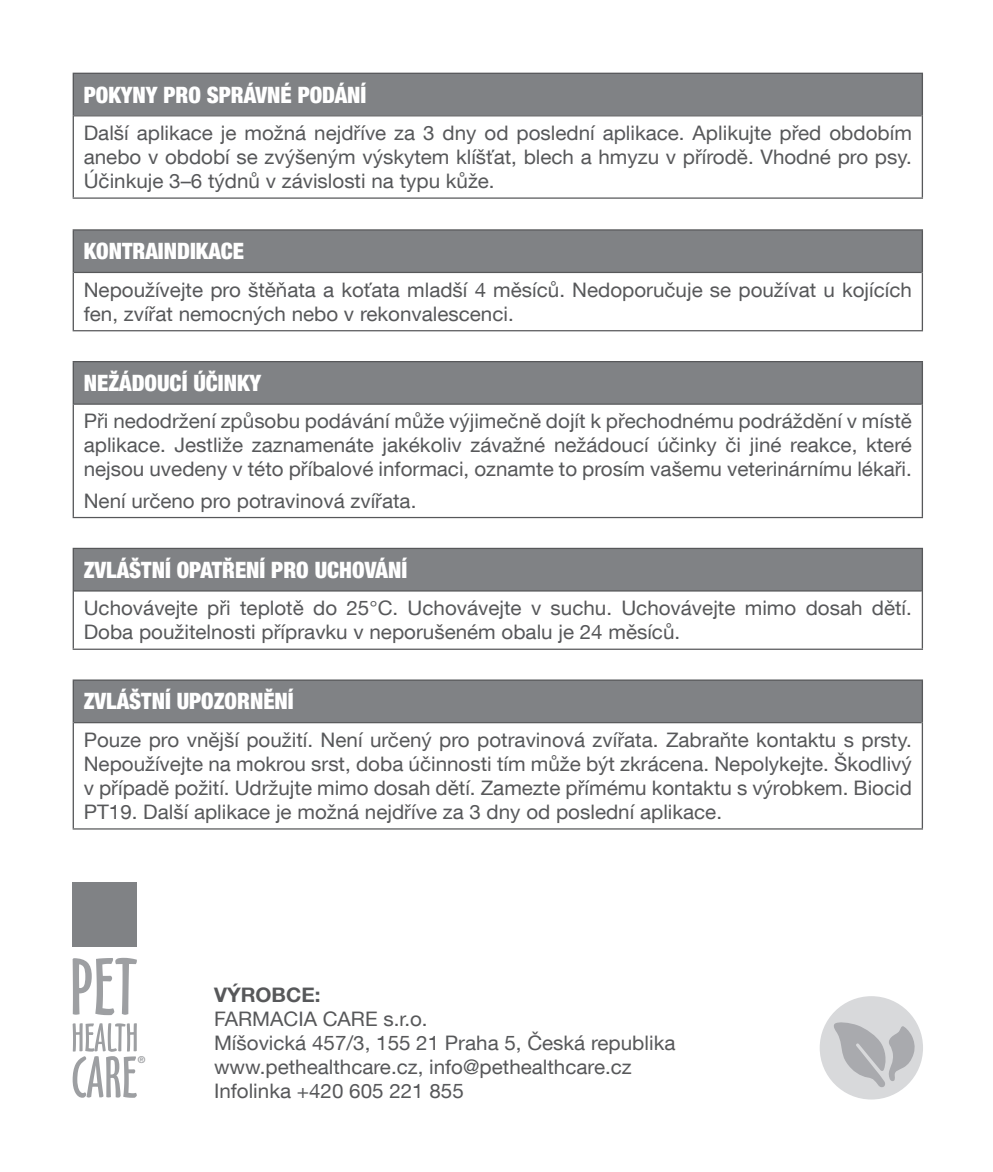
<style>
.page{position:relative;width:993px;height:1172px;background:#fff}
.page>*{position:absolute;margin:0;border:0;box-sizing:border-box;transform-origin:0 0}
.t1{font:900 condensed 22.5px "Helvetica Neue LT Com";color:#fff}
.t2{font:20px/24px "Helvetica Neue LT Com";color:#57585a}
.t3{font:700 20px "Helvetica Neue LT Com";color:#57585a}
.t4{font:700 9.5px "Helvetica Neue LT Com";color:#9d9fa2}
</style>
<div class="page">
<div style="left:73px;top:882px;width:64px;height:64px;background:#808285"></div>
<svg style="left:73px;top:958px;width:64px;height:57px"></svg>
<svg style="left:73px;top:1023px;width:64px;height:75px"></svg>
<div style="left:73px;top:548px;width:849px;height:43px;background:#808285"></div>
<hr style="left:73px;top:548px;width:850px;height:1px;background:#57585a">
<hr style="left:74px;top:590px;width:848px;height:1px;background:#57585a">
<hr style="left:73px;top:648px;width:850px;height:2px;background:#57585a">
<hr style="left:73px;top:549px;width:1px;height:42px;background:#57585a">
<hr style="left:922px;top:549px;width:1px;height:42px;background:#57585a">
<hr style="left:73px;top:591px;width:1px;height:57px;background:#57585a">
<hr style="left:922px;top:591px;width:1px;height:57px;background:#57585a">
<div style="left:73px;top:680px;width:849px;height:43px;background:#808285"></div>
<hr style="left:73px;top:679px;width:850px;height:2px;background:#57585a">
<hr style="left:74px;top:722px;width:848px;height:1px;background:#57585a">
<hr style="left:73px;top:828px;width:850px;height:1px;background:#57585a">
<hr style="left:73px;top:681px;width:1px;height:42px;background:#57585a">
<hr style="left:922px;top:681px;width:1px;height:42px;background:#57585a">
<hr style="left:73px;top:723px;width:1px;height:105px;background:#57585a">
<hr style="left:922px;top:723px;width:1px;height:105px;background:#57585a">
<div style="left:73px;top:230px;width:849px;height:42px;background:#808285"></div>
<hr style="left:73px;top:229px;width:850px;height:2px;background:#57585a">
<hr style="left:74px;top:272px;width:848px;height:1px;background:#57585a">
<hr style="left:73px;top:330px;width:850px;height:1px;background:#57585a">
<hr style="left:73px;top:231px;width:1px;height:41px;background:#57585a">
<hr style="left:922px;top:231px;width:1px;height:41px;background:#57585a">
<hr style="left:73px;top:272px;width:1px;height:58px;background:#57585a">
<hr style="left:922px;top:272px;width:1px;height:58px;background:#57585a">
<div style="left:73px;top:362px;width:849px;height:42px;background:#808285"></div>
<hr style="left:73px;top:361px;width:850px;height:1px;background:#57585a">
<hr style="left:74px;top:403px;width:848px;height:2px;background:#57585a">
<hr style="left:73px;top:517px;width:850px;height:1px;background:#57585a">
<hr style="left:73px;top:362px;width:1px;height:42px;background:#57585a">
<hr style="left:922px;top:362px;width:1px;height:42px;background:#57585a">
<hr style="left:73px;top:404px;width:1px;height:113px;background:#57585a">
<hr style="left:922px;top:404px;width:1px;height:113px;background:#57585a">
<div style="left:73px;top:73px;width:849px;height:43px;background:#808285"></div>
<hr style="left:73px;top:73px;width:850px;height:1px;background:#57585a">
<hr style="left:74px;top:115px;width:848px;height:1px;background:#57585a">
<hr style="left:73px;top:197px;width:850px;height:2px;background:#57585a">
<hr style="left:73px;top:74px;width:1px;height:42px;background:#57585a">
<hr style="left:922px;top:74px;width:1px;height:42px;background:#57585a">
<hr style="left:73px;top:116px;width:1px;height:81px;background:#57585a">
<hr style="left:922px;top:116px;width:1px;height:81px;background:#57585a">
<div style="left:820px;top:996px;width:103px;height:103px;background:#d8d9db;border-radius:50%"></div>
<svg style="left:833px;top:1022px;width:83px;height:65px"></svg>
<p class="t1" style="left:84px;top:81px;width:284px">POKYNY PRO SPRÁVNÉ PODÁNÍ</p>
<p class="t2" style="left:84px;top:120px;width:830px;text-align:justify">Další aplikace je možná nejdříve za 3 dny od poslední aplikace. Aplikujte před obdobím anebo v období se zvýšeným výskytem klíšťat, blech a hmyzu v přírodě. Vhodné pro psy.<br>Účinkuje 3–6 týdnů v závislosti na typu kůže.</p>
<p class="t1" style="left:84px;top:238px;width:162px">KONTRAINDIKACE</p>
<p class="t2" style="left:84px;top:277px;width:830px">Nepoužívejte pro štěňata a koťata mladší 4 měsíců. Nedoporučuje se používat u kojících fen, zvířat nemocných nebo v rekonvalescenci.</p>
<p class="t1" style="left:84px;top:369px;width:179px">NEŽÁDOUCÍ ÚČINKY</p>
<p class="t2" style="left:84px;top:409px;width:830px;text-align:justify">Při nedodržení způsobu podávání může výjimečně dojít k přechodnému podráždění v místě aplikace. Jestliže zaznamenáte jakékoliv závažné nežádoucí účinky či jiné reakce, které nejsou uvedeny v této příbalové informaci, oznamte to prosím vašemu veterinárnímu lékaři.</p>
<p class="t2" style="left:84px;top:488px;width:334px">Není určeno pro potravinová zvířata.</p>
<p class="t1" style="left:84px;top:556px;width:325px">ZVLÁŠTNÍ OPATŘENÍ PRO UCHOVÁNÍ</p>
<p class="t2" style="left:84px;top:596px;width:830px">Uchovávejte při teplotě do 25°C. Uchovávejte v suchu. Uchovávejte mimo dosah dětí.<br>Doba použitelnosti přípravku v neporušeném obalu je 24 měsíců.</p>
<p class="t1" style="left:84px;top:688px;width:212px">ZVLÁŠTNÍ UPOZORNĚNÍ</p>
<p class="t2" style="left:84px;top:727px;width:830px;text-align:justify">Pouze pro vnější použití. Není určený pro potravinová zvířata. Zabraňte kontaktu s prsty.<br>Nepoužívejte na mokrou srst, doba účinnosti tím může být zkrácena. Nepolykejte. Škodlivý v případě požití. Udržujte mimo dosah dětí. Zamezte přímému kontaktu s výrobkem. Biocid PT19. Další aplikace je možná nejdříve za 3 dny od poslední aplikace.</p>
<p class="t4" style="left:138px;top:1054px;width:9px">®</p>
<p class="t3" style="left:214px;top:982px;width:108px">VÝROBCE:</p>
<p class="t2" style="left:214px;top:1007px;width:463px">FARMACIA CARE s.r.o.<br>Míšovická 457/3, 155 21 Praha 5, Česká republika www.pethealthcare.cz, info@pethealthcare.cz Infolinka +420 605 221 855</p>
</div>
